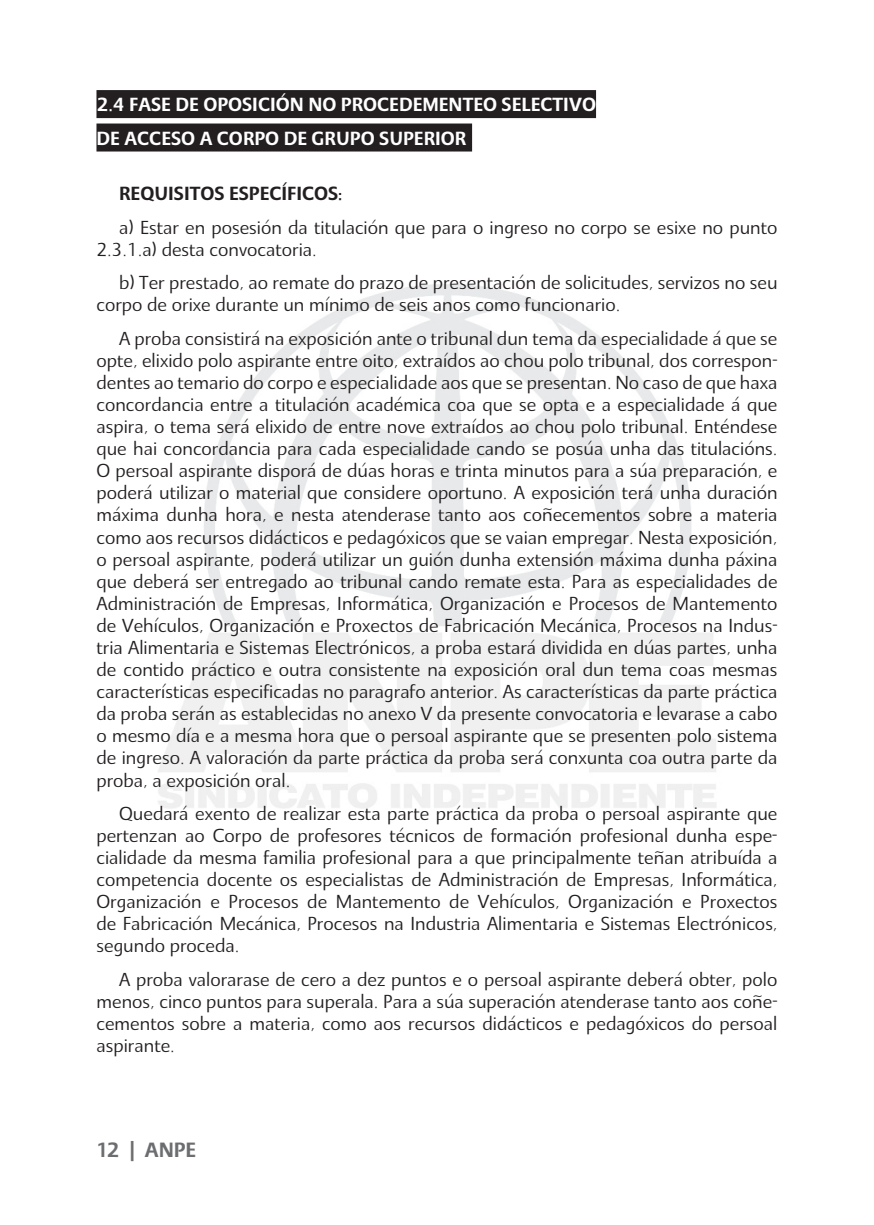
<style>
.page{position:relative;width:874px;height:1225px;background:#fff}
.page>*{position:absolute;margin:0;border:0;box-sizing:border-box;transform-origin:0 0}
.t1{font:700 20px "BUPA Quanta";color:#6c6d70}
.t2{font:18.4px/22px "BUPA Quanta Text";color:#231f20;text-align:justify}
.t3{font:700 18.4px/33.4px "BUPA Quanta";color:#fff}
.t4{font:700 18.4px "BUPA Quanta";color:#231f20}
</style>
<div class="page">
<img style="left:158px;top:284px;width:559px;height:525px">
<div style="left:96px;top:90px;width:499px;height:28px;background:#231f20"></div>
<div style="left:96px;top:123px;width:376px;height:28px;background:#231f20"></div>
<p class="t3" style="left:96px;top:88px;width:501px">2.4 FASE DE OPOSICIÓN NO PROCEDEMENTEO SELECTIVO<br>DE ACCESO A CORPO DE GRUPO SUPERIOR</p>
<p class="t4" style="left:119px;top:182px;width:224px">REQUISITOS ESPECÍFICOS:</p>
<p class="t2" style="left:96px;top:216px;width:682px;text-indent:23px">a) Estar en posesión da titulación que para o ingreso no corpo se esixe no punto<br>2.3.1.a) desta convocatoria.</p>
<p class="t2" style="left:96px;top:271px;width:682px;text-indent:23px">b) Ter prestado, ao remate do prazo de presentación de solicitudes, servizos no seu corpo de orixe durante un mínimo de seis anos como funcionario.</p>
<p class="t2" style="left:96px;top:327px;width:682px;text-indent:23px">A proba consistirá na exposición ante o tribunal dun tema da especialidade á que se opte, elixido polo aspirante entre oito, extraídos ao chou polo tribunal, dos correspon&shy;dentes ao temario do corpo e especialidade aos que se presentan. No caso de que haxa concordancia entre a titulación académica coa que se opta e a especialidade á que aspira, o tema será elixido de entre nove extraídos ao chou polo tribunal. Enténdese que hai concordancia para cada especialidade cando se posúa unha das titulacións.<br>O persoal aspirante disporá de dúas horas e trinta minutos para a súa preparación, e poderá utilizar o material que considere oportuno. A exposición terá unha duración máxima dunha hora, e nesta atenderase tanto aos coñecementos sobre a materia como aos recursos didácticos e pedagóxicos que se vaian empregar. Nesta exposición, o persoal aspirante, poderá utilizar un guión dunha extensión máxima dunha páxina que deberá ser entregado ao tribunal cando remate esta. Para as especialidades de Administración de Empresas, Informática, Organización e Procesos de Mantemento de Vehículos, Organización e Proxectos de Fabricación Mecánica, Procesos na Indus&shy;tria Alimentaria e Sistemas Electrónicos, a proba estará dividida en dúas partes, unha de contido práctico e outra consistente na exposición oral dun tema coas mesmas características especificadas no paragrafo anterior. As características da parte práctica da proba serán as establecidas no anexo V da presente convocatoria e levarase a cabo o mesmo día e a mesma hora que o persoal aspirante que se presenten polo sistema de ingreso. A valoración da parte práctica da proba será conxunta coa outra parte da proba, a exposición oral.</p>
<p class="t2" style="left:96px;top:802px;width:682px;text-indent:23px">Quedará exento de realizar esta parte práctica da proba o persoal aspirante que pertenzan ao Corpo de profesores técnicos de formación profesional dunha espe&shy;cialidade da mesma familia profesional para a que principalmente teñan atribuída a competencia docente os especialistas de Administración de Empresas, Informática, Organización e Procesos de Mantemento de Vehículos, Organización e Proxectos de Fabricación Mecánica, Procesos na Industria Alimentaria e Sistemas Electrónicos, segundo proceda.</p>
<p class="t2" style="left:96px;top:968px;width:682px;text-indent:23px">A proba valorarase de cero a dez puntos e o persoal aspirante deberá obter, polo menos, cinco puntos para superala. Para a súa superación atenderase tanto aos coñe&shy;cementos sobre a materia, como aos recursos didácticos e pedagóxicos do persoal aspirante.</p>
<p class="t1" style="left:96px;top:1137px;width:101px">12 | ANPE</p>
</div>
